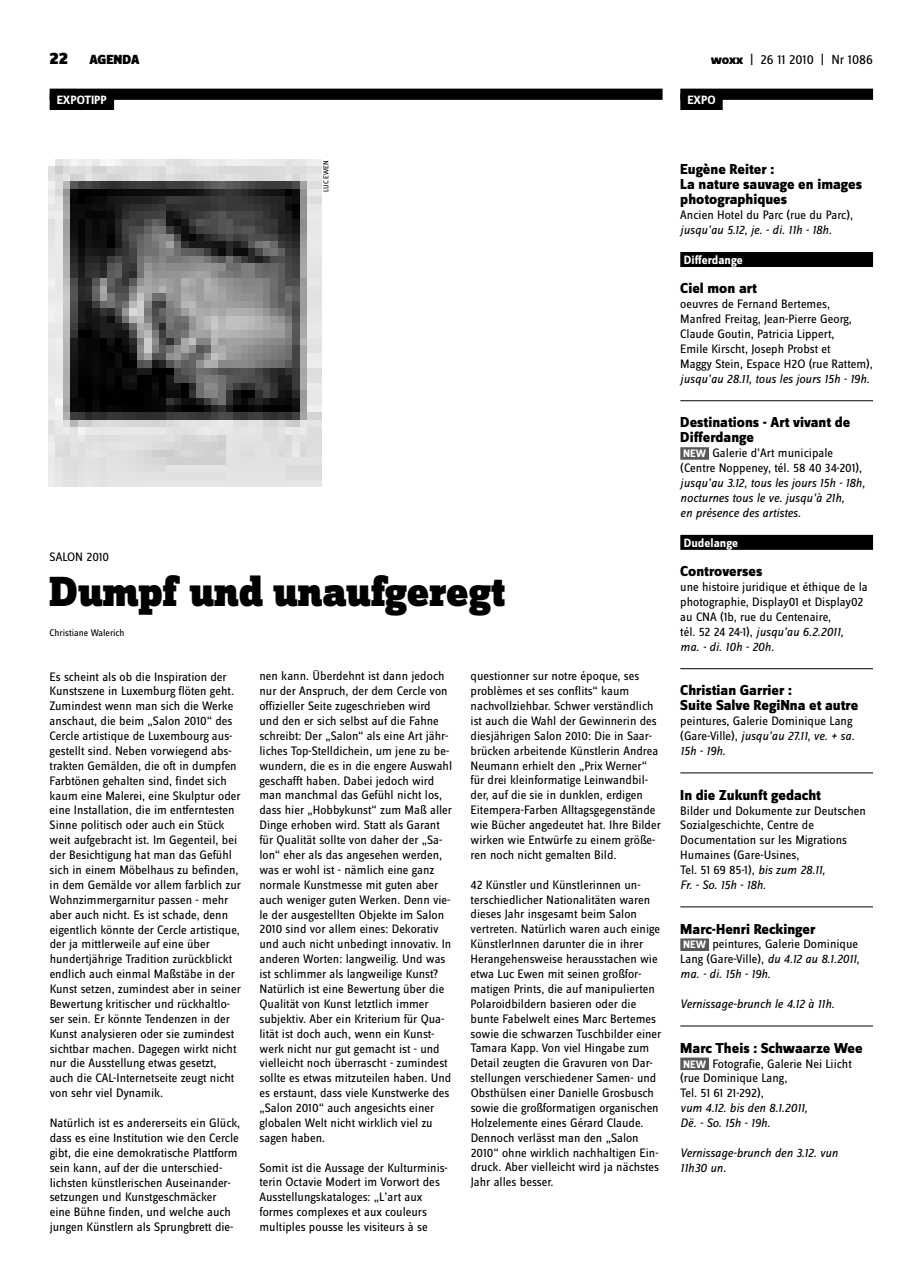
<style>
.page{position:relative;width:922px;height:1276px;background:#fff}
.page>*{position:absolute;margin:0;border:0;box-sizing:border-box;transform-origin:0 0}
.t1{font:900 43.75px "Zine Slab Dis";letter-spacing:-.005em;color:#000}
.t2{font:800 15px/14.9px "Zine Sans Dis";color:#000}
.t3{font:13.75px "Zine Sans Dis";color:#000}
.t4{font:900 13.75px "Zine Sans Dis";color:#000}
.t5{font:12.75px/14.9px "Zine Sans Dis";color:#000}
.t6{font:italic 12.75px/14.9px "Zine Sans Dis";color:#000}
.t7{font:700 12.5px "Zine Sans Dis";color:#fff}
.t8{font:10px "Zine Sans Dis";color:#000}
.t9{font:7.5px "Zine Sans Dis";color:#000}
.s1{font-size:17.5px}
.s2{font-weight:800}
.s3{font-weight:700;font-size:11.25px;color:#fff}
.s4{font-style:italic}
</style>
<div class="page">
<div style="left:50px;top:89px;width:612px;height:11px;background:#000"></div>
<div style="left:50px;top:94px;width:64px;height:16px;background:#000"></div>
<div style="left:680px;top:89px;width:192px;height:11px;background:#000"></div>
<div style="left:680px;top:94px;width:42px;height:16px;background:#000"></div>
<img style="left:49px;top:159px;width:273px;height:328px">
<div style="left:680px;top:252px;width:192px;height:15px;background:#000"></div>
<hr style="left:680px;top:400px;width:192px;height:1px;background:#000">
<div style="left:680px;top:447px;width:28px;height:13px;background:#58585a"></div>
<div style="left:680px;top:535px;width:192px;height:15px;background:#000"></div>
<hr style="left:680px;top:668px;width:192px;height:1px;background:#000">
<hr style="left:680px;top:772px;width:192px;height:1px;background:#000">
<hr style="left:680px;top:906px;width:192px;height:1px;background:#000">
<div style="left:680px;top:938px;width:28px;height:13px;background:#58585a"></div>
<hr style="left:680px;top:1025px;width:192px;height:1px;background:#000">
<div style="left:680px;top:1057px;width:28px;height:13px;background:#58585a"></div>
<p class="t4" style="left:50px;top:53px;width:91px"><span class="s1">22</span> AGENDA</p>
<p class="t3" style="left:710px;top:53px;width:164px"><span class="s2">woxx</span> | 26 11 2010 | Nr 1086</p>
<p class="t7" style="left:57px;top:93px;width:52px">EXPOTIPP</p>
<p class="t7" style="left:687px;top:93px;width:30px">EXPO</p>
<p class="t9" style="left:322px;top:192px;width:32px;rotate:-90deg">Luc Ewen</p>
<p class="t5" style="left:50px;top:550px;width:61px">SALON 2010</p>
<h1 class="t1" style="left:50px;top:568px;width:456px">Dumpf und unaufgeregt</h1>
<p class="t8" style="left:50px;top:627px;width:76px">Christiane Walerich</p>
<p class="t5" style="left:50px;top:669px;width:193px">Es scheint als ob die Inspiration der Kunstszene in Luxemburg flöten geht.<br>Zumindest wenn man sich die Werke anschaut, die beim „Salon 2010“ des Cercle artistique de Luxembourg aus&shy;gestellt sind. Neben vorwiegend abs&shy;trakten Gemälden, die oft in dumpfen Farbtönen gehalten sind, findet sich kaum eine Malerei, eine Skulptur oder eine Installation, die im entferntesten Sinne politisch oder auch ein Stück weit aufgebracht ist. Im Gegenteil, bei der Besichtigung hat man das Gefühl sich in einem Möbelhaus zu befinden, in dem Gemälde vor allem farblich zur Wohnzimmergarnitur passen - mehr aber auch nicht. Es ist schade, denn eigentlich könnte der Cercle artistique, der ja mittlerweile auf eine über hundertjährige Tradition zurückblickt endlich auch einmal Maßstäbe in der Kunst setzen, zumindest aber in seiner Bewertung kritischer und rückhaltlo&shy;ser sein. Er könnte Tendenzen in der Kunst analysieren oder sie zumindest sichtbar machen. Dagegen wirkt nicht nur die Ausstellung etwas gesetzt, auch die CAL-Internetseite zeugt nicht von sehr viel Dynamik.</p>
<p class="t5" style="left:50px;top:1116px;width:192px">Natürlich ist es andererseits ein Glück, dass es eine Institution wie den Cercle gibt, die eine demokratische Plattform sein kann, auf der die unterschied&shy;lichsten künstlerischen Auseinander&shy;setzungen und Kunstgeschmäcker eine Bühne finden, und welche auch jungen Künstlern als Sprungbrett die-</p>
<p class="t5" style="left:259px;top:669px;width:194px">nen kann. Überdehnt ist dann jedoch nur der Anspruch, der dem Cercle von offizieller Seite zugeschrieben wird und den er sich selbst auf die Fahne schreibt: Der „Salon“ als eine Art jähr&shy;liches Top-Stelldichein, um jene zu be&shy;wundern, die es in die engere Auswahl geschafft haben. Dabei jedoch wird man manchmal das Gefühl nicht los, dass hier „Hobbykunst“ zum Maß aller Dinge erhoben wird. Statt als Garant für Qualität sollte von daher der „Sa&shy;lon“ eher als das angesehen werden, was er wohl ist - nämlich eine ganz normale Kunstmesse mit guten aber auch weniger guten Werken. Denn vie&shy;le der ausgestellten Objekte im Salon 2010 sind vor allem eines: Dekorativ und auch nicht unbedingt innovativ. In anderen Worten: langweilig. Und was ist schlimmer als langweilige Kunst?<br>Natürlich ist eine Bewertung über die Qualität von Kunst letztlich immer subjektiv. Aber ein Kriterium für Qua&shy;lität ist doch auch, wenn ein Kunst&shy;werk nicht nur gut gemacht ist - und vielleicht noch überrascht - zumindest sollte es etwas mitzuteilen haben. Und es erstaunt, dass viele Kunstwerke des „Salon 2010“ auch angesichts einer globalen Welt nicht wirklich viel zu sagen haben.</p>
<p class="t5" style="left:259px;top:1160px;width:190px">Somit ist die Aussage der Kulturminis&shy;terin Octavie Modert im Vorwort des Ausstellungskataloges: „L’art aux formes complexes et aux couleurs multiples pousse les visiteurs à se</p>
<p class="t5" style="left:470px;top:669px;width:192px">questionner sur notre époque, ses problèmes et ses conflits“ kaum nachvollziehbar. Schwer verständlich ist auch die Wahl der Gewinnerin des diesjährigen Salon 2010: Die in Saar&shy;brücken arbeitende Künstlerin Andrea Neumann erhielt den „Prix Werner“ für drei kleinformatige Leinwandbil&shy;der, auf die sie in dunklen, erdigen Eitempera-Farben Alltagsgegenstände wie Bücher angedeutet hat. Ihre Bilder wirken wie Entwürfe zu einem größe&shy;ren noch nicht gemalten Bild.</p>
<p class="t5" style="left:470px;top:878px;width:192px">42 Künstler und Künstlerinnen un&shy;terschiedlicher Nationalitäten waren dieses Jahr insgesamt beim Salon vertreten. Natürlich waren auch einige KünstlerInnen darunter die in ihrer Herangehensweise herausstachen wie etwa Luc Ewen mit seinen großfor&shy;matigen Prints, die auf manipulierten Polaroidbildern basieren oder die bunte Fabelwelt eines Marc Bertemes sowie die schwarzen Tuschbilder einer Tamara Kapp. Von viel Hingabe zum Detail zeugten die Gravuren von Dar&shy;stellungen verschiedener Samen- und Obsthülsen einer Danielle Grosbusch sowie die großformatigen organischen Holzelemente eines Gérard Claude.<br>Dennoch verlässt man den „Salon 2010“ ohne wirklich nachhaltigen Ein&shy;druck. Aber vielleicht wird ja nächstes Jahr alles besser.</p>
<p class="t2" style="left:680px;top:163px;width:183px">Eugène Reiter :<br>La nature sauvage en images photographiques</p>
<p class="t5" style="left:680px;top:208px;width:174px">Ancien Hotel du Parc (rue du Parc),</p>
<p class="t6" style="left:680px;top:222px;width:153px">jusqu’au 5.12, je. - di. 11h - 18h.</p>
<p class="t7" style="left:683px;top:253px;width:60px">Differdange</p>
<p class="t2" style="left:680px;top:282px;width:78px">Ciel mon art</p>
<p class="t5" style="left:680px;top:297px;width:194px">oeuvres de Fernand Bertemes, Manfred Freitag, Jean-Pierre Georg, Claude Goutin, Patricia Lippert,<br>Emile Kirscht, Joseph Probst et<br>Maggy Stein, Espace H2O (rue Rattem),</p>
<p class="t6" style="left:680px;top:371px;width:191px">jusqu’au 28.11, tous les jours 15h - 19h.</p>
<p class="t2" style="left:680px;top:416px;width:172px">Destinations - Art vivant de<br>Differdange</p>
<p class="t5" style="left:680px;top:446px;width:183px"><span class="s3">NEW</span> Galerie d’Art municipale (Centre Noppeney, tél. 58 40 34-201),</p>
<p class="t6" style="left:680px;top:475px;width:186px">jusqu’au 3.12, tous les jours 15h - 18h, nocturnes tous le ve. jusqu’à 21h,<br>en présence des artistes.</p>
<p class="t7" style="left:683px;top:536px;width:56px">Dudelange</p>
<p class="t2" style="left:680px;top:565px;width:83px">Controverses</p>
<p class="t5" style="left:680px;top:580px;width:189px">une histoire juridique et éthique de la photographie, Display01 et Display02 au CNA (1b, rue du Centenaire,<br>tél. 52 24 24-1), <span class="s4">jusqu’au 6.2.2011,<br>ma. - di. 10h - 20h.</span></p>
<p class="t2" style="left:680px;top:684px;width:179px">Christian Garrier :<br>Suite Salve RegiNna et autre</p>
<p class="t5" style="left:680px;top:714px;width:175px">peintures, Galerie Dominique Lang (Gare-Ville), <span class="s4">jusqu’au 27.11, ve. + sa.<br>15h - 19h.</span></p>
<p class="t2" style="left:680px;top:788px;width:142px">In die Zukunft gedacht</p>
<p class="t5" style="left:680px;top:803px;width:187px">Bilder und Dokumente zur Deutschen<br>Sozialgeschichte, Centre de<br>Documentation sur les Migrations<br>Humaines (Gare-Usines,<br>Tel. 51 69 85-1), <span class="s4">bis zum 28.11,<br>Fr. - So. 15h - 18h.</span></p>
<p class="t2" style="left:680px;top:922px;width:137px">Marc-Henri Reckinger</p>
<p class="t5" style="left:680px;top:937px;width:181px;text-align:justify"><span class="s3">NEW</span> peintures, Galerie Dominique Lang (Gare-Ville), <span class="s4">du 4.12 au 8.1.2011, ma. - di. 15h - 19h.</span></p>
<p class="t6" style="left:680px;top:996px;width:156px">Vernissage-brunch le 4.12 à 11h.</p>
<p class="t2" style="left:680px;top:1041px;width:184px">Marc Theis : Schwaarze Wee</p>
<p class="t5" style="left:680px;top:1056px;width:173px"><span class="s3">NEW</span> Fotografie, Galerie Nei Liicht (rue Dominique Lang,<br>Tel. 51 61 21-292),</p>
<p class="t6" style="left:680px;top:1100px;width:129px">vum 4.12. bis den 8.1.2011,<br>Dë. - So. 15h - 19h.</p>
<p class="t6" style="left:680px;top:1145px;width:159px">Vernissage-brunch den 3.12. vun<br>11h30 un.</p>
</div>
